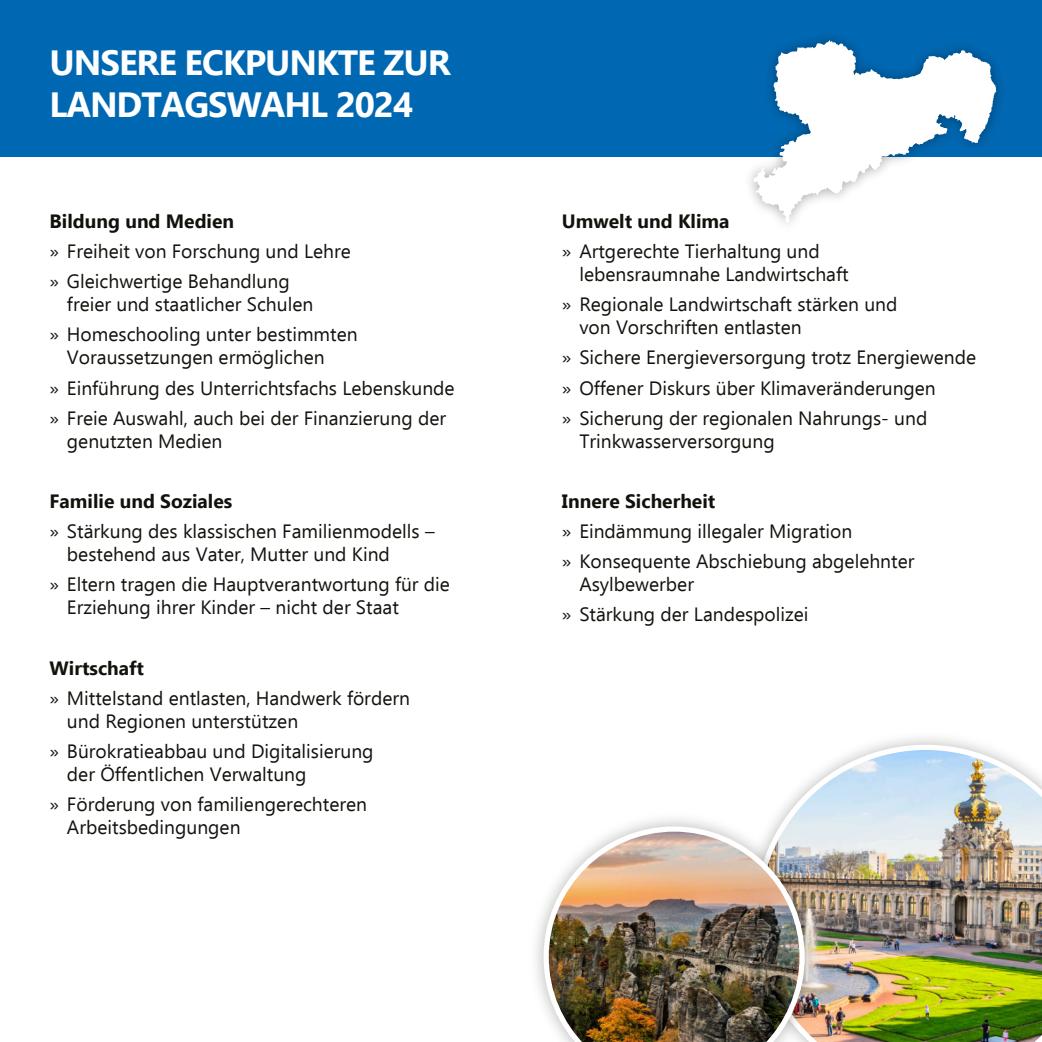
<style>
.page{position:relative;width:1042px;height:1042px;background:#fff}
.page>*{position:absolute;margin:0;border:0;box-sizing:border-box;transform-origin:0 0}
.t1{font:700 35px/42px "Ebrima";letter-spacing:-.03em;color:#fff}
.t2{font:19.25px/30.1px "Ebrima";color:#12120d}
.t3{font:700 19.25px "Ebrima";color:#12120d}
</style>
<div class="page">
<div style="left:0;top:0;width:1042px;height:157px;background:#0068b2"></div>
<img style="left:750px;top:37px;width:251px;height:187px">
<svg style="left:753px;top:40px;width:243px;height:183px;fill:#fff"></svg>
<img style="left:777px;top:745px;width:265px;height:297px">
<img style="left:536px;top:812px;width:283px;height:230px">
<img style="left:543px;top:826px;width:262px;height:216px">
<h1 class="t1" style="left:50px;top:45px;width:402px">UNSERE ECKPUNKTE ZUR<br>LANDTAGSWAHL 2024</h1>
<p class="t3" style="left:50px;top:214px;width:186px">Bildung und Medien</p>
<p class="t2" style="left:50px;top:238px;width:303px">» Freiheit von Forschung und Lehre » Gleichwertige Behandlung</p>
<p class="t2" style="left:50px;top:291px;width:310px;text-indent:17px">freier und staatlicher Schulen<br>» Homeschooling unter bestimmten</p>
<p class="t2" style="left:50px;top:344px;width:407px;text-indent:17px">Voraussetzungen ermöglichen<br>» Einführung des Unterrichtsfachs Lebenskunde » Freie Auswahl, auch bei der Finanzierung der</p>
<p class="t2" style="left:67px;top:428px;width:157px">genutzten Medien</p>
<p class="t3" style="left:50px;top:494px;width:184px">Familie und Soziales</p>
<p class="t2" style="left:67px;top:521px;width:369px;line-height:23.1px;text-indent:-17px">» Stärkung des klassischen Familienmodells – bestehend aus Vater, Mutter und Kind</p>
<p class="t2" style="left:67px;top:575px;width:384px;line-height:23.1px;text-indent:-17px">» Eltern tragen die Hauptverantwortung für die<br>Erziehung ihrer Kinder – nicht der Staat</p>
<p class="t3" style="left:50px;top:660px;width:96px">Wirtschaft</p>
<p class="t2" style="left:67px;top:688px;width:344px;line-height:23.1px;text-indent:-17px">» Mittelstand entlasten, Handwerk fördern und Regionen unterstützen</p>
<p class="t2" style="left:67px;top:741px;width:308px;line-height:23.1px;text-indent:-17px">» Bürokratieabbau und Digitalisierung der Öffentlichen Verwaltung</p>
<p class="t2" style="left:67px;top:794px;width:302px;line-height:23.1px;text-indent:-17px">» Förderung von familiengerechteren<br>Arbeitsbedingungen</p>
<p class="t3" style="left:562px;top:214px;width:169px">Umwelt und Klima</p>
<p class="t2" style="left:579px;top:241px;width:271px;line-height:23.1px;text-indent:-17px">» Artgerechte Tierhaltung und lebensraumnahe Landwirtschaft</p>
<p class="t2" style="left:579px;top:295px;width:320px;line-height:23.1px;text-indent:-17px">» Regionale Landwirtschaft stärken und von Vorschriften entlasten</p>
<p class="t2" style="left:562px;top:344px;width:416px">» Sichere Energieversorgung trotz Energiewende » Offener Diskurs über Klimaveränderungen<br>» Sicherung der regionalen Nahrungs- und</p>
<p class="t2" style="left:579px;top:428px;width:197px">Trinkwasserversorgung</p>
<p class="t3" style="left:562px;top:494px;width:155px">Innere Sicherheit</p>
<p class="t2" style="left:562px;top:518px;width:354px">» Eindämmung illegaler Migration<br>» Konsequente Abschiebung abgelehnter</p>
<p class="t2" style="left:562px;top:571px;width:248px;text-indent:17px">Asylbewerber<br>» Stärkung der Landespolizei</p>
</div>
